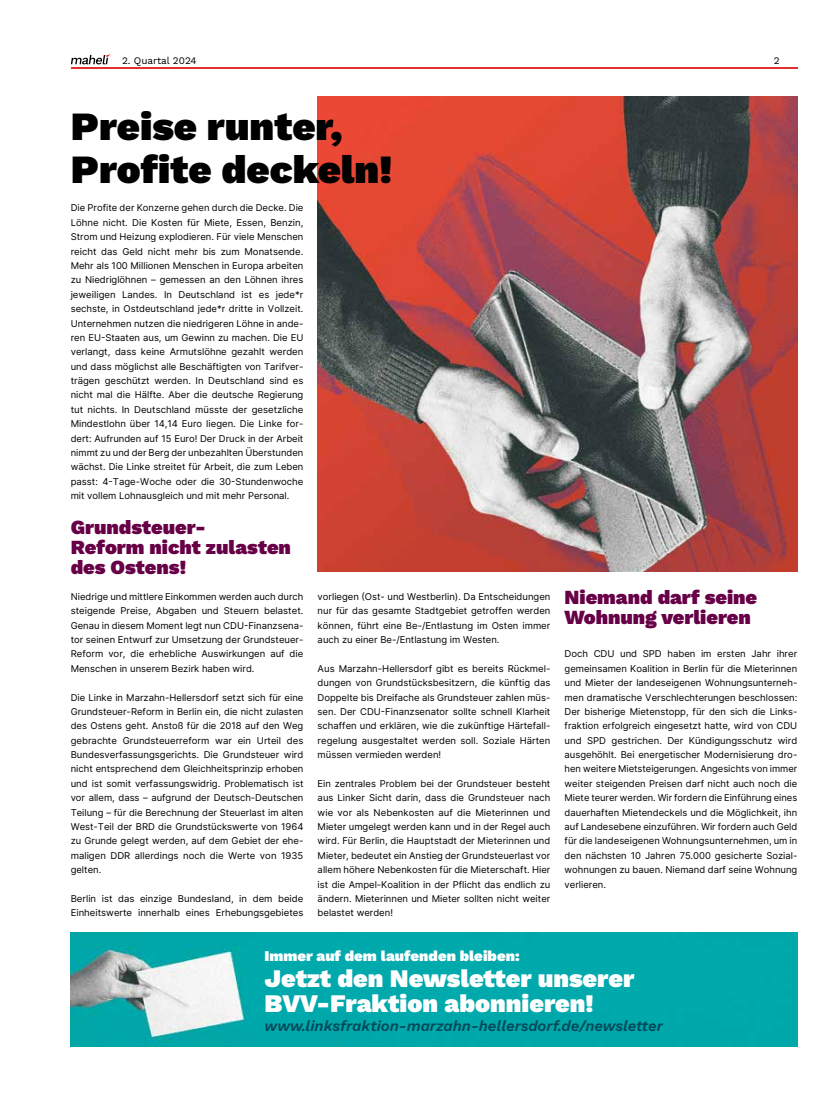
<style>
.page{position:relative;width:833px;height:1117px;background:#fff}
.page>*{position:absolute;margin:0;border:0;box-sizing:border-box;transform-origin:0 0}
.t1{font:900 40px/43.1px "Work Sans";color:#000}
.t2{font:900 25.25px/25.2px "Work Sans";color:#fff}
.t3{font:900 20px/20px "Work Sans";color:#670047}
.t4{font:italic 15px "Work Sans";color:#004a5b}
.t5{font:900 15px "Work Sans";color:#fff}
.t6{font:10px "Work Sans";color:#000}
.t7{font:9.38px/14.4px "Inter";color:#000;text-align:justify}
</style>
<div class="page">
<hr style="left:71px;top:67px;width:726px;height:1px;background:#e52e2d">
<svg style="left:71px;top:54px;width:39px;height:10px"></svg>
<img style="left:71px;top:932px;width:726px;height:113px">
<img style="left:318px;top:96px;width:479px;height:475px">
<div style="left:691px;top:949px;width:81px;height:81px;background:#00a9ac"></div>
<p class="t6" style="left:122px;top:53px;width:76px">2. Quartal 2024</p>
<p class="t6" style="left:774px;top:53px;width:7px">2</p>
<h1 class="t1" style="left:71px;top:103px;width:323px">Preise runter,<br>Profite deckeln!</h1>
<p class="t7" style="left:71px;top:200px;width:234px">Die Profite der Konzerne gehen durch die Decke. Die Löhne nicht. Die Kosten für Miete, Essen, Benzin, Strom und Heizung explodieren. Für viele Menschen reicht das Geld nicht mehr bis zum Monatsende.<br>Mehr als 100 Millionen Menschen in Europa arbeiten zu Niedriglöhnen – gemessen an den Löhnen ihres jeweiligen Landes. In Deutschland ist es jede*r sechste, in Ostdeutschland jede*r dritte in Vollzeit.<br>Unternehmen nutzen die niedrigeren Löhne in ande&shy;ren EU-Staaten aus, um Gewinn zu machen. Die EU verlangt, dass keine Armutslöhne gezahlt werden und dass möglichst alle Beschäftigten von Tarifver&shy;trägen geschützt werden. In Deutschland sind es nicht mal die Hälfte. Aber die deutsche Regierung tut nichts. In Deutschland müsste der gesetzliche Mindestlohn über 14,14 Euro liegen. Die Linke for&shy;dert: Aufrunden auf 15 Euro! Der Druck in der Arbeit nimmt zu und der Berg der unbezahlten Überstunden wächst. Die Linke streitet für Arbeit, die zum Leben passt: 4-Tage-Woche oder die 30-Stundenwoche mit vollem Lohnausgleich und mit mehr Personal.</p>
<h3 class="t3" style="left:71px;top:516px;width:222px">Grundsteuer-<br>Reform nicht zulasten des Ostens!</h3>
<p class="t7" style="left:71px;top:589px;width:234px">Niedrige und mittlere Einkommen werden auch durch steigende Preise, Abgaben und Steuern belastet.<br>Genau in diesem Moment legt nun CDU-Finanzsena&shy;tor seinen Entwurf zur Umsetzung der Grundsteuer-Reform vor, die erhebliche Auswirkungen auf die Menschen in unserem Bezirk haben wird.</p>
<p class="t7" style="left:71px;top:689px;width:234px">Die Linke in Marzahn-Hellersdorf setzt sich für eine Grundsteuer-Reform in Berlin ein, die nicht zulasten des Ostens geht. Anstoß für die 2018 auf den Weg gebrachte Grundsteuerreform war ein Urteil des Bundesverfassungsgerichts. Die Grundsteuer wird nicht entsprechend dem Gleichheitsprinzip erhoben und ist somit verfassungswidrig. Problematisch ist vor allem, dass – aufgrund der Deutsch-Deutschen Teilung – für die Berechnung der Steuerlast im alten West-Teil der BRD die Grundstückswerte von 1964 zu Grunde gelegt werden, auf dem Gebiet der ehe&shy;maligen DDR allerdings noch die Werte von 1935 gelten.</p>
<p class="t7" style="left:71px;top:890px;width:234px">Berlin ist das einzige Bundesland, in dem beide<br>Einheitswerte innerhalb eines Erhebungsgebietes</p>
<p class="t7" style="left:318px;top:589px;width:234px">vorliegen (Ost- und Westberlin). Da Entscheidungen nur für das gesamte Stadtgebiet getroffen werden können, führt eine Be-/Entlastung im Osten immer auch zu einer Be-/Entlastung im Westen.</p>
<p class="t7" style="left:318px;top:660px;width:234px">Aus Marzahn-Hellersdorf gibt es bereits Rückmel&shy;dungen von Grundstücksbesitzern, die künftig das Doppelte bis Dreifache als Grundsteuer zahlen müs&shy;sen. Der CDU-Finanzsenator sollte schnell Klarheit schaffen und erklären, wie die zukünftige Härtefall&shy;regelung ausgestaltet werden soll. Soziale Härten müssen vermieden werden!</p>
<p class="t7" style="left:318px;top:775px;width:234px">Ein zentrales Problem bei der Grundsteuer besteht aus Linker Sicht darin, dass die Grundsteuer nach wie vor als Nebenkosten auf die Mieterinnen und Mieter umgelegt werden kann und in der Regel auch wird. Für Berlin, die Hauptstadt der Mieterinnen und Mieter, bedeutet ein Anstieg der Grundsteuerlast vor allem höhere Nebenkosten für die Mieterschaft. Hier ist die Ampel-Koalition in der Pflicht das endlich zu ändern. Mieterinnen und Mieter sollten nicht weiter belastet werden!</p>
<h3 class="t3" style="left:564px;top:586px;width:194px">Niemand darf seine<br>Wohnung verlieren</h3>
<p class="t7" style="left:564px;top:646px;width:234px">Doch CDU und SPD haben im ersten Jahr ihrer gemeinsamen Koalition in Berlin für die Mieterinnen und Mieter der landeseigenen Wohnungsunterneh&shy;men dramatische Verschlechterungen beschlossen:<br>Der bisherige Mietenstopp, für den sich die Links&shy;fraktion erfolgreich eingesetzt hatte, wird von CDU und SPD gestrichen. Der Kündigungsschutz wird ausgehöhlt. Bei energetischer Modernisierung dro&shy;hen weitere Mietsteigerungen. Angesichts von immer weiter steigenden Preisen darf nicht auch noch die Miete teurer werden. Wir fordern die Einführung eines dauerhaften Mietendeckels und die Möglichkeit, ihn auf Landesebene einzuführen. Wir fordern auch Geld für die landeseigenen Wohnungsunternehmen, um in den nächsten 10 Jahren 75.000 gesicherte Sozial&shy;wohnungen zu bauen. Niemand darf seine Wohnung verlieren.</p>
<h3 class="t5" style="left:264px;top:944px;width:256px">Immer auf dem laufenden bleiben:</h3>
<h2 class="t2" style="left:264px;top:964px;width:371px">Jetzt den Newsletter unserer<br>BVV-Fraktion abonnieren!</h2>
<h3 class="t4" style="left:264px;top:1014px;width:400px">www.linksfraktion-marzahn-hellersdorf.de/newsletter</h3>
</div>
